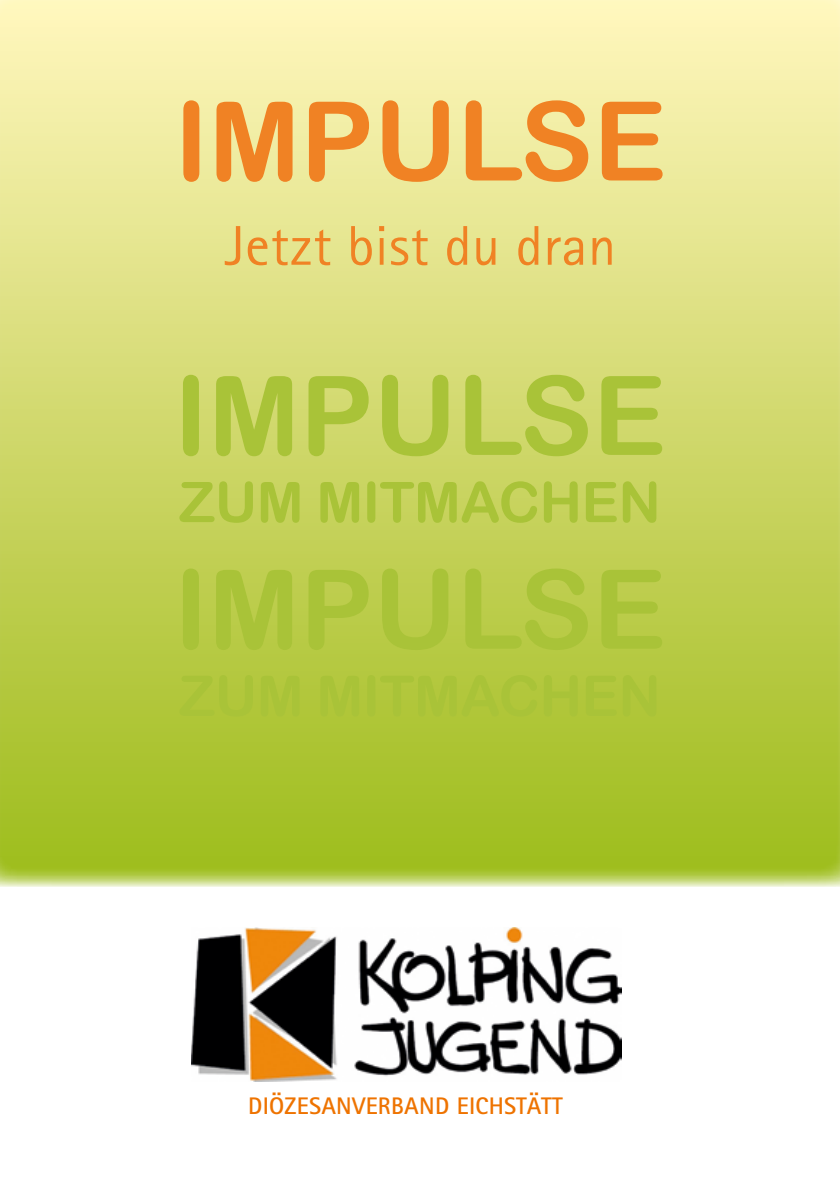
<style>
.page{position:relative;width:840px;height:1191px;background:#fff}
.page>*{position:absolute;margin:0;border:0;box-sizing:border-box;transform-origin:0 0}
.t1{font:110px "Arial Rounded MT Bold";color:#a9c338}
.t2{font:110px "Arial Rounded MT Bold";color:#f08224}
.t3{font:56px "Rotis Sans Serif Std";letter-spacing:.01em;color:#f08224}
.t4{font:56px "Arial Rounded MT Bold";letter-spacing:-.01em;color:#a9c338}
.t5{font:700 24px "Rotis Sans Serif Std";letter-spacing:.01em;color:#ee7300}
</style>
<div class="page">
<div style="left:0;top:0;width:839px;height:886px;background:linear-gradient(to bottom,#fff5bb,#9fbc1e)"></div>
<img style="left:192px;top:927px;width:428px;height:154px">
<h1 class="t2" style="left:174px;top:76px;width:493px">IMPULSE</h1>
<h2 class="t3" style="left:224px;top:213px;width:392px">Jetzt bist du dran</h2>
<h1 class="t1" style="left:174px;top:351px;width:493px">IMPULSE</h1>
<h2 class="t4" style="left:179px;top:469px;width:483px">ZUM MITMACHEN</h2>
<h1 class="t1" style="left:174px;top:544px;width:493px">IMPULSE</h1>
<p class="t5" style="left:248px;top:1090px;width:316px">DIÖZESANVERBAND EICHSTÄTT</p>
</div>
